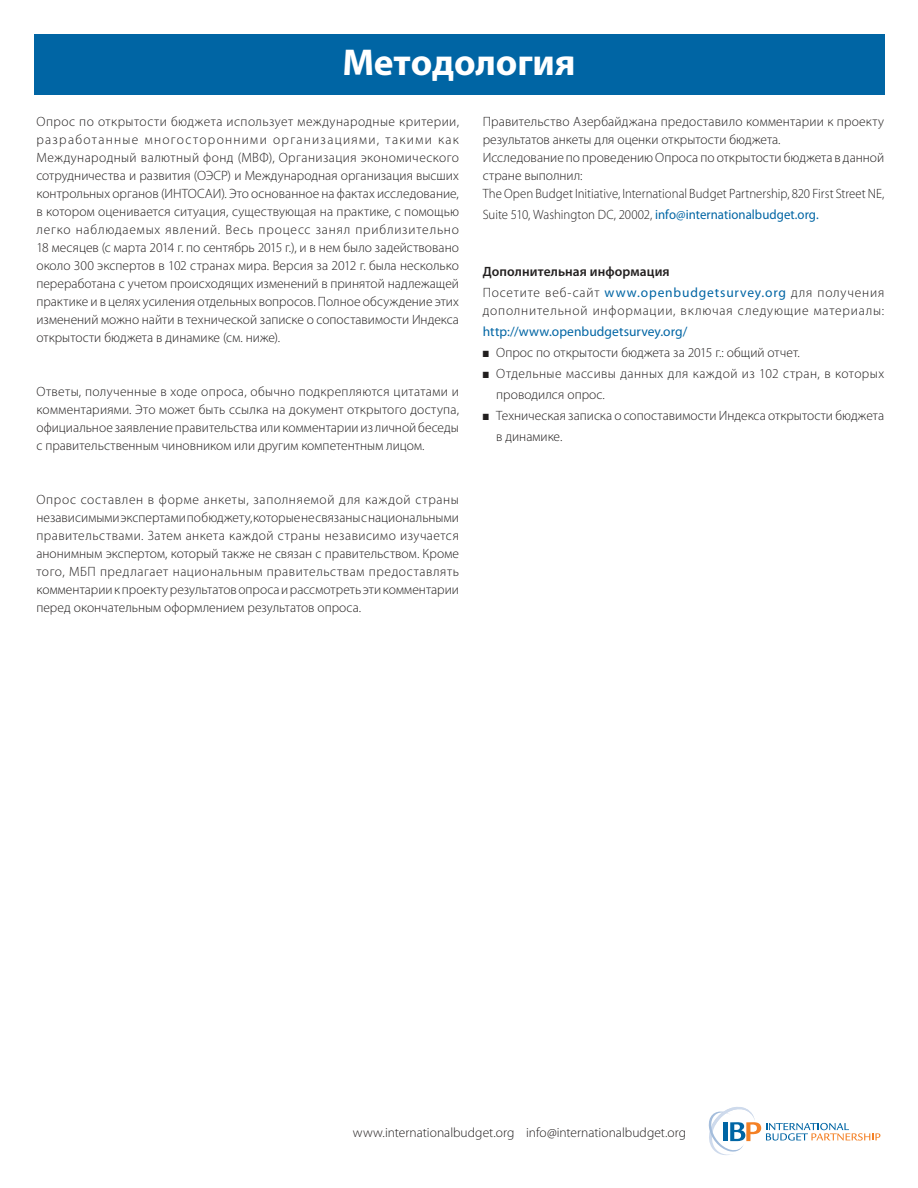
<style>
.page{position:relative;width:918px;height:1188px;background:#fff}
.page>*{position:absolute;margin:0;border:0;box-sizing:border-box;transform-origin:0 0}
.t1{font:700 37.5px "Myriad Pro";letter-spacing:-.005em;color:#fff}
.t2{font:300 13.5px/18px "Myriad Pro";letter-spacing:.005em;color:#221f1f;text-align:justify}
.t3{font:300 13.5px/21px "Myriad Pro";letter-spacing:.06em;color:#221f1f}
.t4{font:300 13.5px/21px "Myriad Pro";letter-spacing:.03em;color:#221f1f}
.t5{font:13.5px "Myriad Pro";letter-spacing:.005em;color:#0065a4;scale:.95 1}
.t6{font:13.5px "Myriad Pro";letter-spacing:.005em;color:#0065a4}
.t7{font:9px "Zapf Dingbats ITC";color:#221f1f;scale:.9 1}
.s1{font-weight:300;color:#221f1f}
.s2{font-weight:600}
.s3{font-weight:400;color:#0065a4}
</style>
<div class="page">
<svg style="left:708px;top:1107px;width:172px;height:48px"></svg>
<div style="left:34px;top:34px;width:850px;height:60px;background:#0065a4"></div>
<h1 class="t1" style="left:342px;top:49px;width:235px">Методология</h1>
<p class="t2" style="left:36px;top:113px;width:424px">Опрос по открытости бюджета использует международные критерии, разработанные многосторонними организациями, такими как Международный валютный фонд (МВФ), Организация экономического сотрудничества и развития (ОЭСР) и Международная организация высших контрольных органов (ИНТОСАИ). Это основанное на фактах исследование, в котором оценивается ситуация, существующая на практике, с помощью легко наблюдаемых явлений. Весь процесс занял приблизительно 18 месяцев (с марта 2014 г. по сентябрь 2015 г.), и в нем было задействовано около 300 экспертов в 102 странах мира. Версия за 2012 г. была несколько переработана с учетом происходящих изменений в принятой надлежащей практике и в целях усиления отдельных вопросов. Полное обсуждение этих изменений можно найти в технической записке о сопоставимости Индекса открытости бюджета в динамике (см. ниже).</p>
<p class="t2" style="left:36px;top:383px;width:424px">Ответы, полученные в ходе опроса, обычно подкрепляются цитатами и комментариями. Это может быть ссылка на документ открытого доступа, официальное заявление правительства или комментарии из личной беседы с правительственным чиновником или другим компетентным лицом.</p>
<p class="t2" style="left:36px;top:491px;width:424px">Опрос составлен в форме анкеты, заполняемой для каждой страны независимыми экспертами по бюджету, которые не связаны с национальными правительствами. Затем анкета каждой страны независимо изучается анонимным экспертом, который также не связан с правительством. Кроме того, МБП предлагает национальным правительствам предоставлять комментарии к проекту результатов опроса и рассмотреть эти комментарии перед окончательным оформлением результатов опроса.</p>
<p class="t2" style="left:483px;top:113px;width:403px;text-align:left">Правительство Азербайджана предоставило комментарии к проекту результатов анкеты для оценки открытости бюджета.<br>Исследование по проведению Опроса по открытости бюджета в данной стране выполнил:<br>The Open Budget Initiative, International Budget Partnership, 820 First Street NE,</p>
<p class="t5" style="left:483px;top:209px;width:355px"><span class="s1">Suite 510, Washington DC, 20002,</span> info@internationalbudget.org.</p>
<p class="t3" style="left:483px;top:262px;width:403px"><span class="s2">Дополнительная информация<br></span>Посетите веб-сайт <span class="s3">www.openbudgetsurvey.org</span> для получения</p>
<p class="t3" style="left:483px;top:301px;width:403px">дополнительной информации, включая следующие материалы:</p>
<p class="t6" style="left:483px;top:326px;width:206px">http://www.openbudgetsurvey.org/</p>
<p class="t7" style="left:489px;top:350px;width:4px">■</p>
<p class="t2" style="left:483px;top:345px;width:318px">■ Опрос по открытости бюджета за 2015 г.: общий отчет.</p>
<p class="t7" style="left:489px;top:371px;width:4px">■</p>
<p class="t4" style="left:496px;top:364px;width:390px;text-indent:-13px">■ Отдельные массивы данных для каждой из 102 стран, в которых проводился опрос.</p>
<p class="t7" style="left:489px;top:413px;width:4px">■</p>
<p class="t2" style="left:496px;top:406px;width:390px;line-height:21px;text-indent:-13px">■ Техническая записка о сопоставимости Индекса открытости бюджета в динамике.</p>
<p class="t2" style="left:353px;top:1125px;width:335px">www.internationalbudget.org info@internationalbudget.org</p>
</div>
